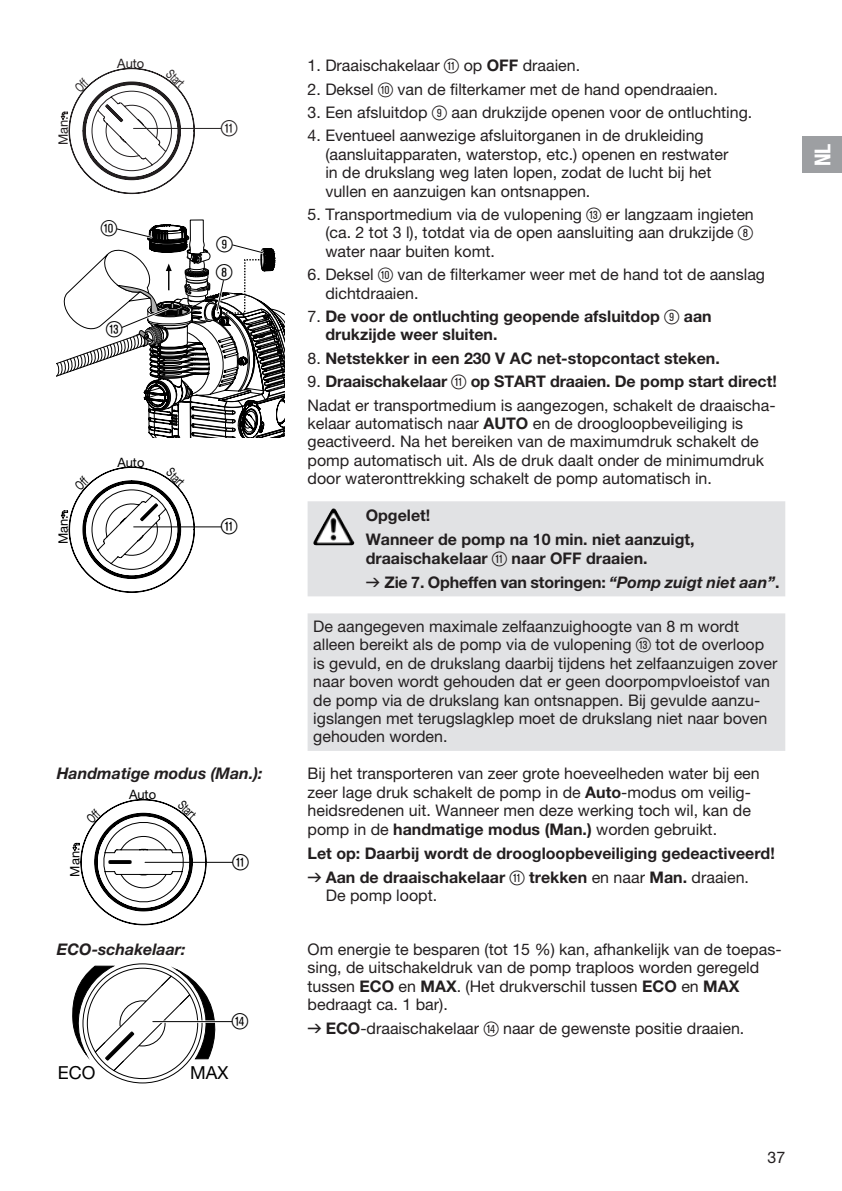
<style>
.page{position:relative;width:842px;height:1191px;background:#fff}
.page>*{position:absolute;margin:0;border:0;box-sizing:border-box;transform-origin:0 0}
.t1{font:22px "Ziffernim Kreisund Quadrat BQ";color:#000}
.t2{font:22px "GARDENA Pro Bo Cond";color:#fff}
.t3{font:22px "Ziffernim Kreisund Quadrat BQ";color:#231f20}
.t4{font:18px "GARDENA Pro";color:#000}
.t5{font:16px/18.4px "GARDENA Pro";color:#231f20}
.t6{font:700 16px/24px "GARDENA Pro";color:#231f20}
.t7{font:italic 700 16px "GARDENA Pro";color:#231f20}
.t8{font:13px "GARDENA Pro";color:#000}
.t9{font:13px "GARDENA Pro";color:#000;scale:.71 1}
.t10{font:13px "GARDENA Pro";color:#231f20}
.t11{font:13px "GARDENA Pro";color:#231f20;scale:.71 1}
.s1{font-family:"Ziffernim Kreisund Quadrat BQ";font-size:20px}
.s2{font-weight:700}
.s3{font-weight:400}
.s4{font-family:"Ziffernim Kreisund Quadrat BQ";font-weight:400;font-size:20px}
.s5{font-family:"Formdruck";font-weight:400}
.s6{font-style:italic}
.s7{font-family:"Formdruck"}
</style>
<div class="page">
<svg style="left:308px;top:501px;width:477px;height:250px;background:#e2e3e5"></svg>
<hr style="left:134px;top:128px;width:87px;height:1px;background:#231f20">
<svg style="left:57px;top:219px;width:228px;height:219px"></svg>
<hr style="left:134px;top:526px;width:87px;height:1px;background:#000">
<img style="left:315px;top:508px;width:18px;height:31px">
<hr style="left:145px;top:862px;width:87px;height:1px;background:#000">
<svg style="left:72px;top:963px;width:146px;height:120px"></svg>
<hr style="left:153px;top:1020px;width:79px;height:2px;background:#fff">
<hr style="left:153px;top:1021px;width:79px;height:1px;background:#000">
<div style="left:802px;top:137px;width:40px;height:36px;background:#9d9fa2"></div>
<svg style="left:60px;top:67px;width:135px;height:127px"></svg>
<svg style="left:60px;top:466px;width:135px;height:127px"></svg>
<svg style="left:72px;top:799px;width:135px;height:126px"></svg>
<p class="t10" style="left:55px;top:145px;width:30px;rotate:-90deg">Man.</p>
<p class="t10" style="left:117px;top:55px;width:29px">Auto</p>
<p class="t11" style="left:174px;top:66px;width:29px;rotate:45deg">Start</p>
<h1 class="t3" style="left:221px;top:115px;width:18px">Q</h1>
<h1 class="t1" style="left:101px;top:215px;width:18px">0</h1>
<h1 class="t1" style="left:106px;top:316px;width:18px">E</h1>
<h1 class="t1" style="left:217px;top:231px;width:18px">9</h1>
<h1 class="t1" style="left:216px;top:260px;width:18px">8</h1>
<p class="t8" style="left:55px;top:544px;width:30px;rotate:-90deg">Man.</p>
<p class="t8" style="left:117px;top:454px;width:29px">Auto</p>
<p class="t9" style="left:174px;top:464px;width:29px;rotate:45deg">Start</p>
<h1 class="t1" style="left:221px;top:514px;width:18px">Q</h1>
<p class="t7" style="left:57px;top:763px;width:207px">Handmatige modus (Man.):</p>
<p class="t8" style="left:67px;top:876px;width:30px;rotate:-90deg">Man.</p>
<p class="t8" style="left:129px;top:786px;width:29px">Auto</p>
<p class="t9" style="left:186px;top:797px;width:29px;rotate:45deg">Start</p>
<p class="t7" style="left:57px;top:939px;width:130px">ECO-schakelaar:</p>
<h1 class="t1" style="left:232px;top:849px;width:18px">Q</h1>
<h1 class="t1" style="left:232px;top:1008px;width:18px">R</h1>
<p class="t4" style="left:58px;top:1061px;width:39px">ECO</p>
<p class="t4" style="left:190px;top:1061px;width:40px">MAX</p>
<p class="t5" style="left:308px;top:56px;width:274px">1. Draaischakelaar <span class="s1">Q</span> op <span class="s2">OFF</span> draaien.</p>
<p class="t5" style="left:308px;top:79px;width:412px">2. Deksel <span class="s1">0</span> van de filterkamer met de hand opendraaien.</p>
<p class="t5" style="left:308px;top:103px;width:446px">3. Een afsluitdop <span class="s1">9</span> aan drukzijde openen voor de ontluchting.</p>
<p class="t5" style="left:325px;top:126px;width:404px;text-indent:-18px">4. Eventueel aanwezige afsluitorganen in de drukleiding (aansluitapparaten, waterstop, etc.) openen en restwater in de drukslang weg laten lopen, zodat de lucht bij het vullen en aanzuigen kan ontsnappen.</p>
<p class="t5" style="left:325px;top:205px;width:430px;text-align:justify;text-indent:-18px">5. Transportmedium via de vulopening <span class="s1">E</span> er langzaam ingieten (ca. 2 tot 3 l), totdat via de open aansluiting aan drukzijde <span class="s1">8 </span>water naar buiten komt.</p>
<p class="t5" style="left:325px;top:265px;width:441px;text-indent:-18px">6. Deksel <span class="s1">0</span> van de filterkamer weer met de hand tot de aanslag dichtdraaien.</p>
<p class="t6" style="left:325px;top:307px;width:388px;line-height:18.4px;text-indent:-18px"><span class="s3">7.</span> De voor de ontluchting geopende afsluitdop <span class="s4">9</span> aan drukzijde weer sluiten.</p>
<p class="t6" style="left:308px;top:346px;width:414px"><span class="s3">8.</span> Netstekker in een 230 V AC net-stopcontact steken.</p>
<p class="t5" style="left:308px;top:370px;width:471px;line-height:23.4px">9. <span class="s2">Draaischakelaar</span> <span class="s1">Q</span> <span class="s2">op START draaien. De pomp start direct!<br></span>Nadat er transportmedium is aangezogen, schakelt de draaischa-</p>
<p class="t5" style="left:308px;top:414px;width:458px">kelaar automatisch naar <span class="s2">AUTO</span> en de droogloopbeveiliging is geactiveerd. Na het bereiken van de maximumdruk schakelt de pomp automatisch uit. Als de druk daalt onder de minimumdruk door wateronttrekking schakelt de pomp automatisch in.</p>
<p class="t6" style="left:366px;top:503px;width:330px">Opgelet!<br>Wanneer de pomp na 10 min. niet aanzuigt,</p>
<p class="t6" style="left:366px;top:545px;width:415px">draaischakelaar <span class="s4">Q</span> naar OFF draaien.<br><span class="s5">v</span> Zie 7. Opheffen van storingen: <span class="s6">“Pomp zuigt niet aan”</span>.</p>
<p class="t5" style="left:313px;top:617px;width:466px">De aangegeven maximale zelfaanzuighoogte van 8 m wordt alleen bereikt als de pomp via de vulopening <span class="s1">E</span> tot de overloop is gevuld, en de drukslang daarbij tijdens het zelfaanzuigen zover naar boven wordt gehouden dat er geen doorpompvloeistof van de pomp via de drukslang kan ontsnappen. Bij gevulde aanzu&shy;igslangen met terugslagklep moet de drukslang niet naar boven gehouden worden.</p>
<p class="t5" style="left:308px;top:764px;width:454px">Bij het transporteren van zeer grote hoeveelheden water bij een zeer lage druk schakelt de pomp in de <span class="s2">Auto</span>-modus om veilig&shy;heidsredenen uit. Wanneer men deze werking toch wil, kan de pomp in de <span class="s2">handmatige modus (Man.)</span> worden gebruikt.</p>
<p class="t6" style="left:308px;top:840px;width:469px">Let op: Daarbij wordt de droogloopbeveiliging gedeactiveerd! <span class="s5">v</span> Aan de draaischakelaar <span class="s4">Q</span> trekken <span class="s3">en naar</span> Man. <span class="s3">draaien.</span></p>
<p class="t5" style="left:326px;top:886px;width:113px">De pomp loopt.</p>
<p class="t5" style="left:308px;top:940px;width:475px">Om energie te besparen (tot 15 %) kan, afhankelijk van de toepas&shy;sing, de uitschakeldruk van de pomp traploos worden geregeld tussen <span class="s2">ECO</span> en <span class="s2">MAX</span>. (Het drukverschil tussen <span class="s2">ECO</span> en <span class="s2">MAX </span>bedraagt ca. 1 bar).</p>
<p class="t5" style="left:308px;top:1019px;width:438px"><span class="s7">v</span> <span class="s2">ECO</span>-draaischakelaar <span class="s1">R</span> naar de gewenste positie draaien.</p>
<h1 class="t2" style="left:809px;top:166px;width:24px;rotate:-90deg">NL</h1>
<p class="t5" style="left:767px;top:1147px;width:19px">37</p>
</div>
